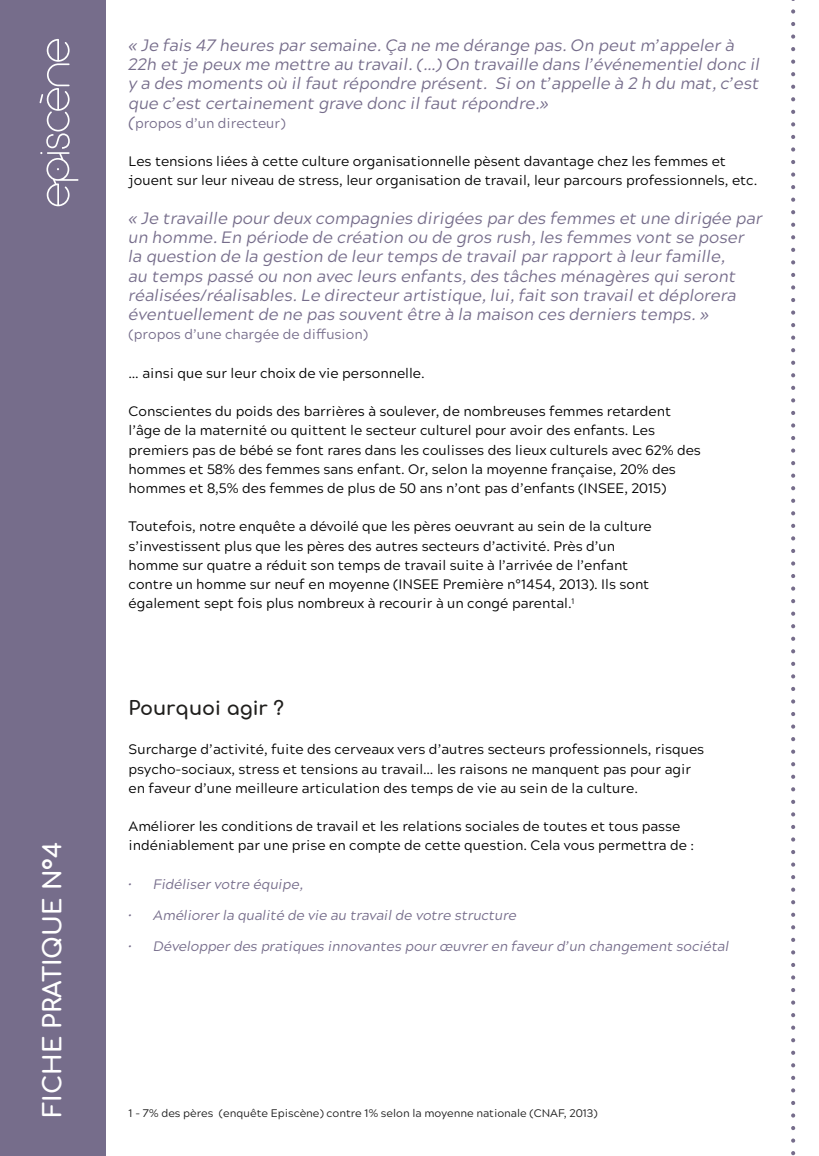
<style>
.page{position:relative;width:819px;height:1156px;background:#fff}
.page>*{position:absolute;margin:0;border:0;box-sizing:border-box;transform-origin:0 0}
.t1{font:700 24.68px "Comfortaa";color:#fff}
.t2{font:700 19.25px "Comfortaa";color:#201f1d}
.t3{font:italic 16.45px/19.2px "Acherus Grotesque";color:#766d8b}
.t4{font:13.65px/19.2px "Acherus Grotesque";color:#000}
.t5{font:italic 13.65px "Acherus Grotesque";color:#766d8b}
.t6{font:13.65px "Acherus Grotesque";color:#766d8b}
.t7{font:11.03px "Acherus Grotesque";color:#1c1c1c}
.s1{font-style:italic;font-size:16.45px}
</style>
<div class="page">
<svg style="left:791px;top:0;width:4px;height:1156px"></svg>
<div style="left:0;top:0;width:106px;height:1156px;background:#766d8b"></div>
<svg style="left:39px;top:39px;width:39px;height:167px"></svg>
<h1 class="t1" style="left:30px;top:1117px;width:276px;rotate:-90deg">FICHE PRATIQUE N°4</h1>
<p class="t3" style="left:129px;top:35px;width:633px">« Je fais 47 heures par semaine. Ça ne me dérange pas. On peut m’appeler à 22h et je peux me mettre au travail. (…) On travaille dans l’événementiel donc il y a des moments où il faut répondre présent. Si on t’appelle à 2 h du mat, c’est que c’est certainement grave donc il faut répondre.»</p>
<p class="t6" style="left:129px;top:111px;width:158px"><span class="s1">(</span>propos d’un directeur)</p>
<p class="t4" style="left:129px;top:151px;width:630px">Les tensions liées à cette culture organisationnelle pèsent davantage chez les femmes et jouent sur leur niveau de stress, leur organisation de travail, leur parcours professionnels, etc.</p>
<p class="t3" style="left:129px;top:208px;width:635px">« Je travaille pour deux compagnies dirigées par des femmes et une dirigée par un homme. En période de création ou de gros rush, les femmes vont se poser<br>la question de la gestion de leur temps de travail par rapport à leur famille,<br>au temps passé ou non avec leurs enfants, des tâches ménagères qui seront réalisées/réalisables. Le directeur artistique, lui, fait son travail et déplorera éventuellement de ne pas souvent être à la maison ces derniers temps. »</p>
<p class="t6" style="left:129px;top:323px;width:241px">(propos d’une chargée de diffusion)</p>
<p class="t4" style="left:129px;top:362px;width:298px">… ainsi que sur leur choix de vie personnelle.</p>
<p class="t4" style="left:129px;top:401px;width:573px">Conscientes du poids des barrières à soulever, de nombreuses femmes retardent l’âge de la maternité ou quittent le secteur culturel pour avoir des enfants. Les premiers pas de bébé se font rares dans les coulisses des lieux culturels avec 62% des hommes et 58% des femmes sans enfant. Or, selon la moyenne française, 20% des hommes et 8,5% des femmes de plus de 50 ans n’ont pas d’enfants (INSEE</p>
<p class="t4" style="left:624px;top:478px;width:43px">, 2015)</p>
<p class="t4" style="left:129px;top:516px;width:524px">Toutefois, notre enquête a dévoilé que les pères oeuvrant au sein de la culture s’investissent plus que les pères des autres secteurs d’activité. Près d’un homme sur quatre a réduit son temps de travail suite à l’arrivée de l’enfant contre un homme sur neuf en moyenne (INSEE</p>
<p class="t4" style="left:129px;top:574px;width:522px;text-indent:314px">Première n°1454, 2013). I ls sont également sept fois plus nombreux à recourir à un congé parental.<sup>1</sup></p>
<h2 class="t2" style="left:129px;top:690px;width:157px">Pourquoi agir ?</h2>
<p class="t4" style="left:129px;top:739px;width:577px">Surcharge d’activité, fuite des cerveaux vers d’autres secteurs professionnels, risques psycho-sociaux, stress et tensions au travail… les raisons ne manquent pas pour agir en faveur d’une meilleure articulation des temps de vie au sein de la culture.</p>
<p class="t4" style="left:129px;top:816px;width:567px">Améliorer les conditions de travail et les relations sociales de toutes et tous passe indéniablement par une prise en compte de cette question. Cela vous permettra de :</p>
<p class="t5" style="left:129px;top:872px;width:176px">• Fidéliser votre équipe,</p>
<p class="t5" style="left:129px;top:903px;width:389px">• Améliorer la qualité de vie au travail de votre structure</p>
<p class="t5" style="left:129px;top:934px;width:602px">• Développer des pratiques innovantes pour œuvrer en faveur d’un changement sociétal</p>
<p class="t7" style="left:129px;top:1104px;width:414px">1 - 7% des pères (enquête E piscène) contre 1% selon la moyenne nationale (CNAF</p>
<p class="t7" style="left:563px;top:1104px;width:35px">, 2013)</p>
</div>
